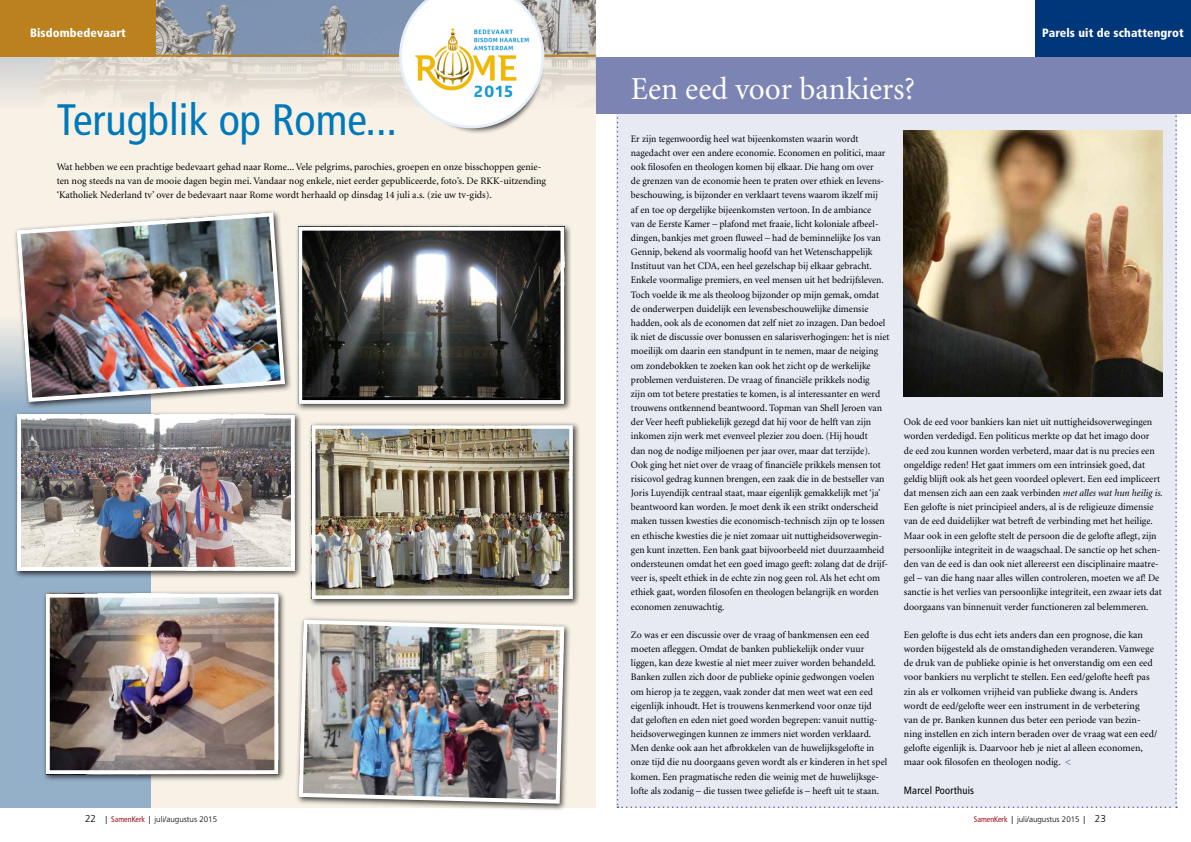
<style>
.page{position:relative;width:1191px;height:842px;background:#fff}
.page>*{position:absolute;margin:0;border:0;box-sizing:border-box;transform-origin:0 0}
.t1{font:condensed 44px "Frutiger";color:#0079bb}
.t2{font:32px "Minion";color:#fff}
.t3{font:900 condensed 12px "Frutiger";letter-spacing:.01em;color:#fff}
.t4{font:condensed 10.5px "Frutiger";letter-spacing:.02em;color:#000}
.t5{font:10px/14.2px "Minion";color:#000}
.t6{font:300 8px "Frutiger";color:#000}
.s1{font-style:italic}
.s2{color:#215080}
.s3{font-size:10px}
.s4{font-weight:400;font-stretch:condensed}
.s5{font-weight:400;font-stretch:condensed;color:#a0111c}
</style>
<div class="page">
<div style="left:617px;top:113px;width:560px;height:695px;background:#e7e9f3"></div>
<div style="left:595px;top:57px;width:596px;height:56px;background:#7b84b3"></div>
<div style="left:1035px;top:0;width:156px;height:57px;background:#00367a"></div>
<img style="left:904px;top:130px;width:258px;height:267px">
<img style="left:156px;top:0;width:439px;height:55px">
<svg style="left:0;top:57px;width:595px;height:56px"></svg>
<div style="left:0;top:113px;width:595px;height:695px;background:#f8f1e6"></div>
<hr style="left:0;top:55px;width:595px;height:2px;background:#bb811e">
<div style="left:413px;top:1px;width:131px;height:134px;background:#000;opacity:.75"></div>
<svg style="left:399px;top:0;width:145px;height:128px"></svg>
<img style="left:413px;top:21px;width:120px;height:88px">
<div style="left:0;top:316px;width:150px;height:492px;background:#94b0c9"></div>
<div style="left:295px;top:223px;width:277px;height:189px;background:#000;opacity:.75"></div>
<img style="left:303px;top:232px;width:256px;height:167px">
<div style="left:298px;top:227px;width:266px;height:177px;border:4px solid #fff"></div>
<div style="left:13px;top:209px;width:279px;height:200px;background:#000;opacity:.75"></div>
<img style="left:14px;top:210px;width:273px;height:194px">
<div style="left:14px;top:411px;width:288px;height:167px;background:#000;opacity:.75"></div>
<img style="left:22px;top:420px;width:268px;height:146px">
<div style="left:17px;top:415px;width:278px;height:156px;border:4px solid #fff"></div>
<div style="left:308px;top:422px;width:272px;height:185px;background:#000;opacity:.75"></div>
<img style="left:317px;top:430px;width:251px;height:164px">
<div style="left:312px;top:425px;width:261px;height:174px;border:4px solid #fff"></div>
<div style="left:295px;top:616px;width:277px;height:195px;background:#000;opacity:.75"></div>
<img style="left:297px;top:618px;width:269px;height:188px">
<div style="left:42px;top:590px;width:244px;height:192px;background:#000;opacity:.75"></div>
<img style="left:51px;top:599px;width:222px;height:170px">
<div style="left:46px;top:594px;width:232px;height:180px;border:4px solid #fff"></div>
<div style="left:0;top:0;width:156px;height:57px;background:#bb811e"></div>
<p class="t3" style="left:30px;top:26px;width:97px">Bisdombedevaart</p>
<h1 class="t1" style="left:57px;top:94px;width:342px">Terugblik op Rome...</h1>
<p class="t5" style="left:57px;top:160px;width:491px">Wat hebben we een prachtige bedevaart gehad naar Rome... Vele pelgrims, parochies, groepen en onze bisschoppen genie&shy;ten nog steeds na van de mooie dagen begin mei. Vandaar nog enkele, niet eerder gepubliceerde, foto’s. De RKK-uitzending ‘Katholiek Nederland tv’ over de bedevaart naar Rome wordt herhaald op dinsdag 14 juli a.s. (zie uw tv-gids).</p>
<p class="t3" style="left:1042px;top:26px;width:143px">Parels uit de schattengrot</p>
<h2 class="t2" style="left:631px;top:73px;width:286px">Een eed voor bankiers?</h2>
<p class="t5" style="left:631px;top:132px;width:260px">Er zijn tegenwoordig heel wat bijeenkomsten waarin wordt nagedacht over een andere economie. Economen en politici, maar ook filosofen en theologen komen bij elkaar. Die hang om over<br>de grenzen van de economie heen te praten over ethiek en levens&shy;beschouwing, is bijzonder en verklaart tevens waarom ikzelf mij<br>af en toe op dergelijke bijeenkomsten vertoon. In de ambiance<br>van de Eerste Kamer – plafond met fraaie, licht koloniale afbeel&shy;dingen, bankjes met groen fluweel – had de beminnelijke Jos van Gennip, bekend als voormalig hoofd van het Wetenschappelijk Instituut van het CDA, een heel gezelschap bij elkaar gebracht.<br>Enkele voormalige premiers, en veel mensen uit het bedrijfsleven.<br>Toch voelde ik me als theoloog bijzonder op mijn gemak, omdat de onderwerpen duidelijk een levensbeschouwelijke dimensie hadden, ook als de economen dat zelf niet zo inzagen. Dan bedoel ik niet de discussie over bonussen en salarisverhogingen: het is niet moeilijk om daarin een standpunt in te nemen, maar de neiging om zondebokken te zoeken kan ook het zicht op de werkelijke problemen verduisteren. De vraag of financiële prikkels nodig<br>zijn om tot betere prestaties te komen, is al interessanter en werd trouwens ontkennend beantwoord. Topman van Shell Jeroen van der Veer heeft publiekelijk gezegd dat hij voor de helft van zijn inkomen zijn werk met evenveel plezier zou doen. (Hij houdt<br>dan nog de nodige miljoenen per jaar over, maar dat terzijde).<br>Ook ging het niet over de vraag of financiële prikkels mensen tot risicovol gedrag kunnen brengen, een zaak die in de bestseller van Joris Luyendijk centraal staat, maar eigenlijk gemakkelijk met ‘ja’ beantwoord kan worden. Je moet denk ik een strikt onderscheid maken tussen kwesties die economisch-technisch zijn op te lossen en ethische kwesties die je niet zomaar uit nuttigheidsoverwegin&shy;gen kunt inzetten. Een bank gaat bijvoorbeeld niet duurzaamheid ondersteunen omdat het een goed imago geeft: zolang dat de drijf&shy;veer is, speelt ethiek in de echte zin nog geen rol. Als het echt om ethiek gaat, worden filosofen en theologen belangrijk en worden economen zenuwachtig.</p>
<p class="t5" style="left:631px;top:628px;width:258px">Zo was er een discussie over de vraag of bankmensen een eed moeten afleggen. Omdat de banken publiekelijk onder vuur liggen, kan deze kwestie al niet meer zuiver worden behandeld.<br>Banken zullen zich door de publieke opinie gedwongen voelen om hierop ja te zeggen, vaak zonder dat men weet wat een eed eigenlijk inhoudt. Het is trouwens kenmerkend voor onze tijd<br>dat geloften en eden niet goed worden begrepen: vanuit nuttig&shy;heidsoverwegingen kunnen ze immers niet worden verklaard.<br>Men denke ook aan het afbrokkelen van de huwelijksgelofte in onze tijd die nu doorgaans geven wordt als er kinderen in het spel komen. Een pragmatische reden die weinig met de huwelijksge&shy;lofte als zodanig – die tussen twee geliefde is – heeft uit te staan.</p>
<p class="t5" style="left:904px;top:415px;width:260px">Ook de eed voor bankiers kan niet uit nuttigheidsoverwegingen worden verdedigd. Een politicus merkte op dat het imago door<br>de eed zou kunnen worden verbeterd, maar dat is nu precies een ongeldige reden! Het gaat immers om een intrinsiek goed, dat geldig blijft ook als het geen voordeel oplevert. Een eed impliceert dat mensen zich aan een zaak verbinden <span class="s1">met alles wat hun heilig is.<br></span>Een gelofte is niet principieel anders, al is de religieuze dimensie van de eed duidelijker wat betreft de verbinding met het heilige.<br>Maar ook in een gelofte stelt de persoon die de gelofte aflegt, zijn persoonlijke integriteit in de waagschaal. De sanctie op het schen&shy;den van de eed is dan ook niet allereerst een disciplinaire maatre&shy;gel – van die hang naar alles willen controleren, moeten we af! De sanctie is het verlies van persoonlijke integriteit, een zwaar iets dat doorgaans van binnenuit verder functioneren zal belemmeren.</p>
<p class="t5" style="left:904px;top:628px;width:255px">Een gelofte is dus echt iets anders dan een prognose, die kan worden bijgesteld als de omstandigheden veranderen. Vanwege de druk van de publieke opinie is het onverstandig om een eed voor bankiers nu verplicht te stellen. Een eed/gelofte heeft pas zin als er volkomen vrijheid van publieke dwang is. Anders wordt de eed/gelofte weer een instrument in de verbetering<br>van de pr. Banken kunnen dus beter een periode van bezin&shy;ning instellen en zich intern beraden over de vraag wat een eed/ gelofte eigenlijk is. Daarvoor heb je niet al alleen economen, maar ook filosofen en theologen nodig. <span class="s2">&lt;</span></p>
<p class="t4" style="left:904px;top:784px;width:72px">Marcel Poorthuis</p>
<p class="t6" style="left:85px;top:815px;width:134px"><span class="s3">22</span> <span class="s4">|</span> <span class="s5">SamenKerk</span> <span class="s4">|</span> juli/augustus 2015</p>
<p class="t6" style="left:973px;top:815px;width:134px"><span class="s5">SamenKerk</span> <span class="s4">|</span> juli/augustus 2015 <span class="s4">|</span> <span class="s3">23</span></p>
</div>
